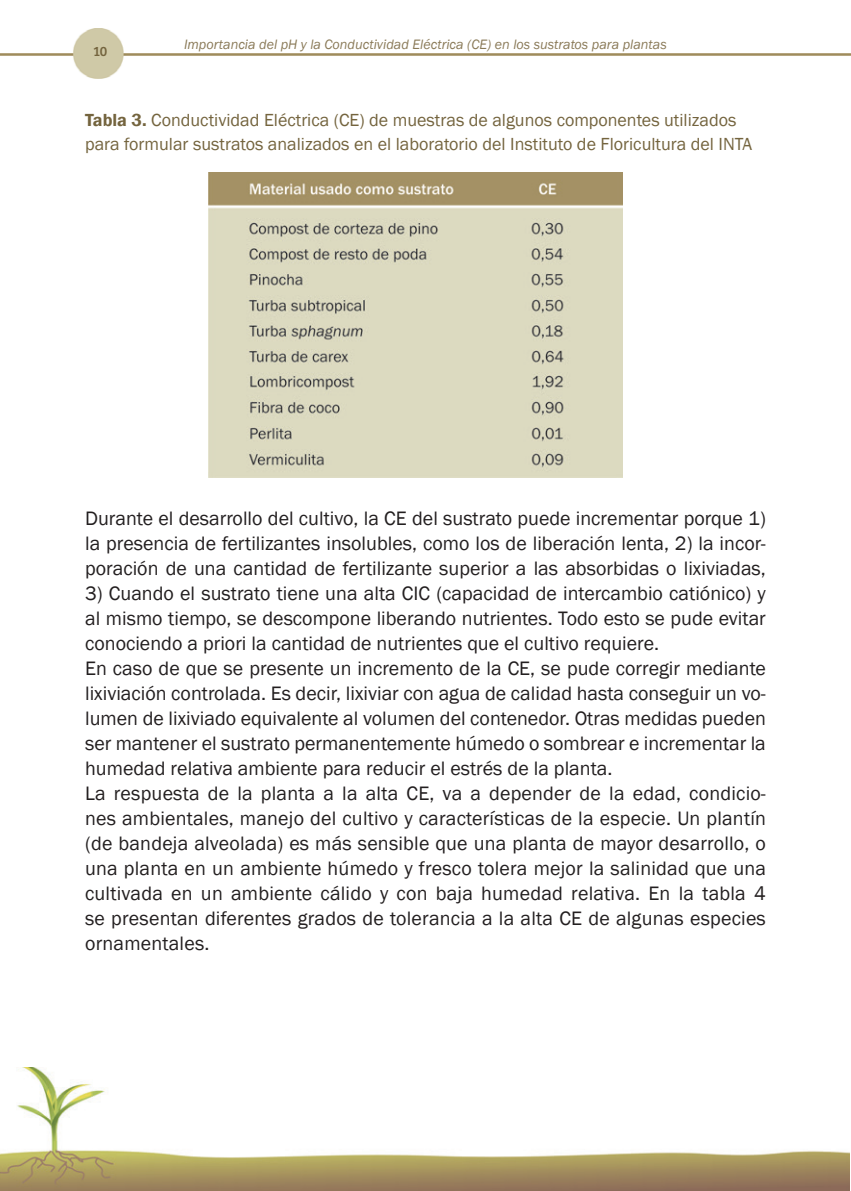
<style>
.page{position:relative;width:851px;height:1191px;background:#fff}
.page>*{position:absolute;margin:0;border:0;box-sizing:border-box;transform-origin:0 0}
.contenido{font:20px/25px "Franklin Gothic";color:#231f20;text-align:justify}
.contenido-2{font:18px/24px "Franklin Gothic";color:#74643e}
.t1{font:italic 14px "Franklin Gothic";color:#8a7a58}
.t2{font:14px "Bree";color:#74643e}
.s1{font-weight:600}
</style>
<div class="page">
<img style="left:0;top:28px;width:850px;height:50px">
<img style="left:0;top:1067px;width:849px;height:124px">
<img style="left:208px;top:172px;width:414px;height:305px">
<p class="t2" style="left:94px;top:43px;width:15px">10</p>
<p class="t1" style="left:184px;top:36px;width:484px">Importancia del pH y la Conductividad Eléctrica (CE) en los sustratos para plantas</p>
<p class="contenido-2" style="left:85px;top:108px;width:668px"><span class="s1">Tabla 3.</span> Conductividad Eléctrica (CE) de muestras de algunos componentes utilizados para formular sustratos analizados en el laboratorio del Instituto de Floricultura del INTA</p>
<p class="contenido" style="left:85px;top:506px;width:682px">Durante el desarrollo del cultivo, la CE del sustrato puede incrementar porque 1) la presencia de fertilizantes insolubles, como los de liberación lenta, 2) la incor&shy;poración de una cantidad de fertilizante superior a las absorbidas o lixiviadas,</p>
<p class="contenido" style="left:85px;top:581px;width:682px">3) Cuando el sustrato tiene una alta CIC (capacidad de intercambio catiónico) y al mismo tiempo, se descompone liberando nutrientes. Todo esto se pude evitar conociendo a priori la cantidad de nutrientes que el cultivo requiere.</p>
<p class="contenido" style="left:85px;top:656px;width:682px">En caso de que se presente un incremento de la CE, se pude corregir mediante lixiviación controlada. Es decir, lixiviar con agua de calidad hasta conseguir un vo&shy;lumen de lixiviado equivalente al volumen del contenedor. Otras medidas pueden ser mantener el sustrato permanentemente húmedo o sombrear e incrementar la humedad relativa ambiente para reducir el estrés de la planta.</p>
<p class="contenido" style="left:85px;top:781px;width:682px">La respuesta de la planta a la alta CE, va a depender de la edad, condicio&shy;nes ambientales, manejo del cultivo y características de la especie. Un plantín (de bandeja alveolada) es más sensible que una planta de mayor desarrollo, o una planta en un ambiente húmedo y fresco tolera mejor la salinidad que una cultivada en un ambiente cálido y con baja humedad relativa. En la tabla 4 se presentan diferentes grados de tolerancia a la alta CE de algunas especies ornamentales.</p>
</div>
